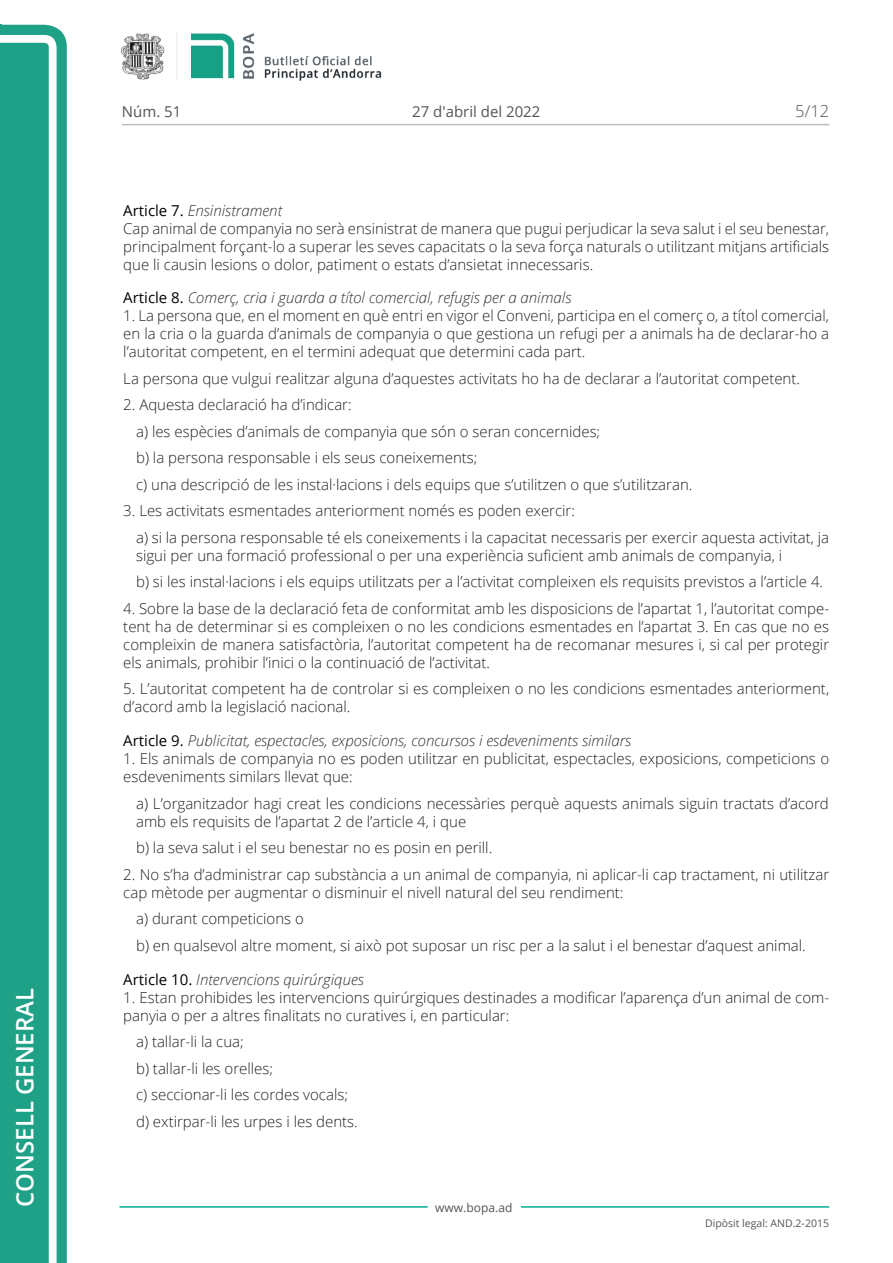
<style>
.page{position:relative;width:893px;height:1263px;background:#fff}
.page>*{position:absolute;margin:0;border:0;box-sizing:border-box;transform-origin:0 0}
.t1{font:600 24px "Open Sans";color:#fff}
.t2{font:300 16.5px "Open Sans";color:#545454}
.Body_text{font:300 15px/18px "Open Sans";color:#231f20}
.Body_text_i{font:300 15px/18px "Open Sans";color:#231f20}
.Titol_7{font:italic 300 15px "Open Sans";color:#303030}
.t3{font:15px "Open Sans";color:#545454}
.t4{font:12px "Open Sans";color:#545454}
.t5{font:10.5px "Open Sans";color:#545454}
.s1{font-weight:400;font-style:normal;color:#000}
</style>
<div class="page">
<svg style="left:0;top:25px;width:67px;height:1238px;fill:#1ea187"></svg>
<div style="left:0;top:43px;width:49px;height:1220px;background:#1ea187"></div>
<img style="left:122px;top:32px;width:260px;height:49px">
<hr style="left:119px;top:1206px;width:309px;height:2px;background:#00ae91">
<hr style="left:521px;top:1206px;width:308px;height:2px;background:#00ae91">
<hr style="left:122px;top:124px;width:707px;height:1px;background:#bcbdc0">
<h1 class="t1" style="left:8px;top:1207px;width:220px;rotate:-90deg">Consell General</h1>
<p class="t3" style="left:122px;top:102px;width:61px">Núm. 51</p>
<p class="t3" style="left:412px;top:102px;width:130px">27 d'abril del 2022</p>
<p class="t2" style="left:795px;top:100px;width:35px">5/12</p>
<p class="Titol_7" style="left:123px;top:200px;width:160px"><span class="s1">Article 7.</span> Ensinistrament</p>
<p class="Body_text" style="left:123px;top:219px;width:707px;text-align:justify">Cap animal de companyia no serà ensinistrat de manera que pugui perjudicar la seva salut i el seu benestar, principalment forçant-lo a superar les seves capacitats o la seva força naturals o utilitzant mitjans artificials que li causin lesions o dolor, patiment o estats d’ansietat innecessaris.</p>
<p class="Titol_7" style="left:123px;top:288px;width:450px"><span class="s1">Article 8.</span> Comerç, cria i guarda a títol comercial, refugis per a animals</p>
<p class="Body_text" style="left:123px;top:306px;width:707px;text-align:justify">1. La persona que, en el moment en què entri en vigor el Conveni, participa en el comerç o, a títol comercial, en la cria o la guarda d’animals de companyia o que gestiona un refugi per a animals ha de declarar-ho a l’autoritat competent, en el termini adequat que determini cada part.</p>
<p class="Body_text" style="left:123px;top:369px;width:678px">La persona que vulgui realitzar alguna d’aquestes activitats ho ha de declarar a l’autoritat competent.</p>
<p class="Body_text" style="left:123px;top:395px;width:230px">2. Aquesta declaració ha d’indicar:</p>
<p class="Body_text_i" style="left:136px;top:422px;width:466px">a) les espècies d’animals de companyia que són o seran concernides;</p>
<p class="Body_text_i" style="left:136px;top:449px;width:343px">b) la persona responsable i els seus coneixements;</p>
<p class="Body_text_i" style="left:136px;top:475px;width:558px">c) una descripció de les instal·lacions i dels equips que s’utilitzen o que s’utilitzaran.</p>
<p class="Body_text" style="left:123px;top:502px;width:453px">3. Les activitats esmentades anteriorment només es poden exercir:</p>
<p class="Body_text_i" style="left:136px;top:528px;width:695px">a) si la persona responsable té els coneixements i la capacitat necessaris per exercir aquesta activitat, ja sigui per una formació professional o per una experiència suficient amb animals de companyia, i</p>
<p class="Body_text_i" style="left:136px;top:573px;width:689px">b) si les instal·lacions i els equips utilitzats per a l’activitat compleixen els requisits previstos a l’article 4.</p>
<p class="Body_text" style="left:123px;top:599px;width:707px;text-align:justify">4. Sobre la base de la declaració feta de conformitat amb les disposicions de l’apartat 1, l’autoritat compe&shy;tent ha de determinar si es compleixen o no les condicions esmentades en l’apartat 3. En cas que no es compleixin de manera satisfactòria, l’autoritat competent ha de recomanar mesures i, si cal per protegir els animals, prohibir l’inici o la continuació de l’activitat.</p>
<p class="Body_text" style="left:123px;top:680px;width:707px">5. L’autoritat competent ha de controlar si es compleixen o no les condicions esmentades anteriorment, d’acord amb la legislació nacional.</p>
<p class="Titol_7" style="left:123px;top:730px;width:509px"><span class="s1">Article 9.</span> Publicitat, espectacles, exposicions, concursos i esdeveniments similars</p>
<p class="Body_text" style="left:123px;top:749px;width:707px">1. Els animals de companyia no es poden utilitzar en publicitat, espectacles, exposicions, competicions o esdeveniments similars llevat que:</p>
<p class="Body_text_i" style="left:136px;top:794px;width:694px">a) L’organitzador hagi creat les condicions necessàries perquè aquests animals siguin tractats d’acord amb els requisits de l’apartat 2 de l’article 4, i que</p>
<p class="Body_text_i" style="left:136px;top:838px;width:358px">b) la seva salut i el seu benestar no es posin en perill.</p>
<p class="Body_text" style="left:123px;top:865px;width:707px">2. No s’ha d’administrar cap substància a un animal de companyia, ni aplicar-li cap tractament, ni utilitzar cap mètode per augmentar o disminuir el nivell natural del seu rendiment:</p>
<p class="Body_text_i" style="left:136px;top:909px;width:169px">a) durant competicions o</p>
<p class="Body_text_i" style="left:136px;top:936px;width:671px">b) en qualsevol altre moment, si això pot suposar un risc per a la salut i el benestar d’aquest animal.</p>
<p class="Titol_7" style="left:123px;top:969px;width:242px"><span class="s1">Article 10.</span> Intervencions quirúrgiques</p>
<p class="Body_text" style="left:123px;top:988px;width:707px">1. Estan prohibides les intervencions quirúrgiques destinades a modificar l’aparença d’un animal de com&shy;panyia o per a altres finalitats no curatives i, en particular:</p>
<p class="Body_text_i" style="left:136px;top:1032px;width:109px">a) tallar-li la cua;</p>
<p class="Body_text_i" style="left:136px;top:1059px;width:138px">b) tallar-li les orelles;</p>
<p class="Body_text_i" style="left:136px;top:1085px;width:213px">c) seccionar-li les cordes vocals;</p>
<p class="Body_text_i" style="left:136px;top:1112px;width:223px">d) extirpar-li les urpes i les dents.</p>
<p class="t4" style="left:435px;top:1199px;width:79px">www.bopa.ad</p>
<p class="t5" style="left:705px;top:1216px;width:125px">Dipòsit legal: AND.2-2015</p>
</div>
